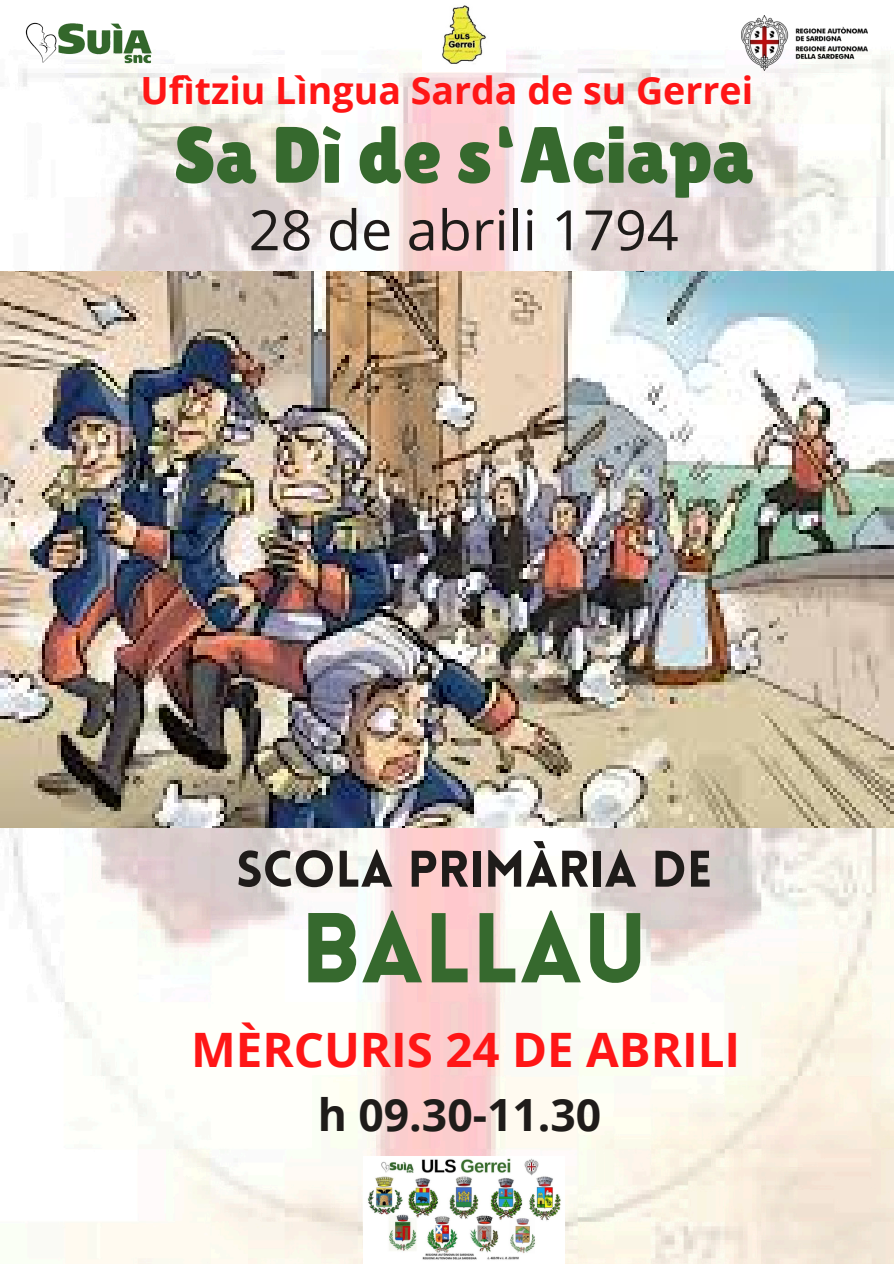
<style>
.page{position:relative;width:894px;height:1264px;background:#fff}
.page>*{position:absolute;margin:0;border:0;box-sizing:border-box;transform-origin:0 0}
.t1{font:900 96.75px "Lovelo";color:#36692e}
.t2{font:79.65px "Lilita One";color:#36692e}
.t3{font:55.65px "Open Sans";color:#1f1c1a}
.t4{font:900 50.25px "Lovelo";color:#1f1c1a}
.t5{font:700 47.4px "Open Sans";color:#ff1616}
.t6{font:700 44.4px "Open Sans";color:#1f1c1a}
.t7{font:700 37.5px "Open Sans";color:#ff1616}
</style>
<div class="page">
<img style="left:0;top:15px;width:893px;height:1248px">
<img style="left:23px;top:20px;width:133px;height:47px">
<img style="left:741px;top:16px;width:126px;height:55px">
<img style="left:0;top:271px;width:893px;height:556px">
<img style="left:422px;top:5px;width:83px;height:67px">
<img style="left:363px;top:1156px;width:201px;height:107px">
<h2 class="t7" style="left:140px;top:64px;width:614px">Ufìtziu Lìngua Sarda de su Gerrei</h2>
<p class="t2" style="left:173px;top:109px;width:581px">Sa Dì de s‘Aciapa</p>
<p class="t3" style="left:249px;top:191px;width:431px">28 de abrili 1794</p>
<h1 class="t4" style="left:236px;top:849px;width:477px">SCOLA PRIMÀRIA DE</h1>
<h1 class="t1" style="left:300px;top:909px;width:348px">BALLAU</h1>
<p class="t5" style="left:191px;top:1016px;width:550px">MÈRCURIS 24 DE ABRILI</p>
<p class="t6" style="left:317px;top:1083px;width:285px">h 09.30-11.30</p>
</div>
